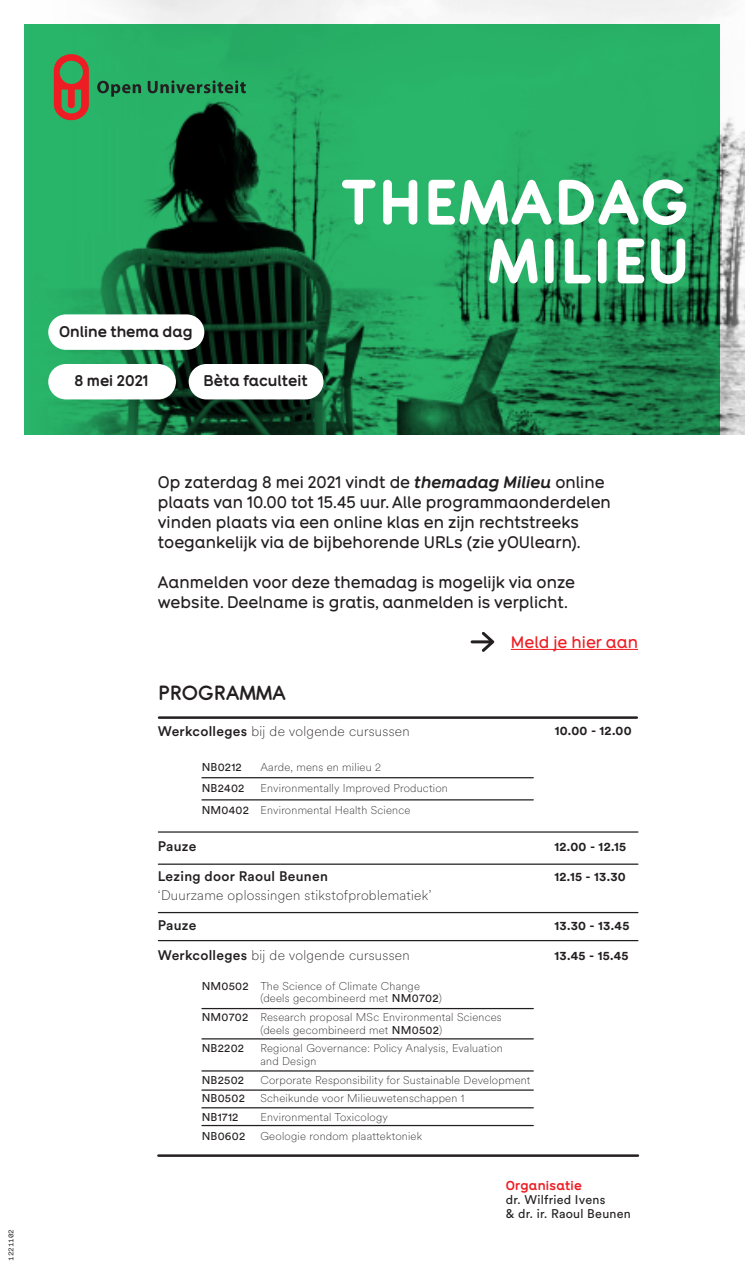
<style>
.page{position:relative;width:745px;height:1276px;background:#fff}
.page>*{position:absolute;margin:0;border:0;box-sizing:border-box;transform-origin:0 0}
.t1{font:700 70px/58.8px "Antipasto OU";letter-spacing:.03em;color:#fff;text-align:right}
.t2{font:600 22.5px "Antipasto Pro";letter-spacing:.02em;color:#231f20}
.t3{font:500 16.25px/20px "Typ 1451 LL";color:#231f20}
.t4{font:500 16.25px "Typ 1451 LL";color:#ee1d23}
.t5{font:700 15px "Typ 1451 LL";color:#231f20}
.t6{font:100 13.75px "Circular XX";letter-spacing:.02em;color:#231f20}
.t7{font:500 13.75px "Circular XX";letter-spacing:.02em;color:#231f20}
.t8{font:700 12.5px "Circular XX";letter-spacing:.02em;color:#231f20}
.t9{font:12.5px/13.8px "Circular XX";letter-spacing:.02em;color:#231f20}
.t10{font:100 11.25px/12.5px "Circular XX";letter-spacing:.02em;color:#231f20}
.t11{font:11.25px "Circular XX";letter-spacing:.02em;color:#231f20}
.t12{font:7.5px "Circular XX Mono";color:#231f20}
.s1{font-weight:700;font-style:italic}
.s2{font-weight:500}
.s3{font-weight:400}
.s4{font-family:"Typ 1451 LL";font-weight:700;color:#ee1d23}
</style>
<div class="page">
<img style="left:118px;top:0;width:626px;height:434px">
<svg style="left:24px;top:24px;width:695px;height:410px;fill:#27af66"></svg>
<div style="left:48px;top:314px;width:156px;height:36px;background:#fff;border-radius:18px"></div>
<div style="left:48px;top:364px;width:128px;height:35px;background:#fff;border-radius:18px"></div>
<div style="left:188px;top:364px;width:135px;height:35px;background:#fff;border-radius:18px"></div>
<svg style="left:97px;top:81px;width:44px;height:16px"></svg>
<svg style="left:148px;top:80px;width:98px;height:13px"></svg>
<svg style="left:54px;top:54px;width:35px;height:66px"></svg>
<hr style="left:159px;top:716px;width:477px;height:3px;background:#231f20">
<hr style="left:158px;top:831px;width:479px;height:1px;background:#231f20">
<hr style="left:158px;top:863px;width:479px;height:2px;background:#231f20">
<hr style="left:158px;top:912px;width:479px;height:1px;background:#231f20">
<hr style="left:158px;top:940px;width:479px;height:1px;background:#231f20">
<hr style="left:158px;top:1154px;width:479px;height:3px;background:#231f20">
<hr style="left:202px;top:777px;width:331px;height:1px;background:#231f20">
<hr style="left:202px;top:1008px;width:331px;height:1px;background:#231f20">
<hr style="left:202px;top:799px;width:331px;height:1px;background:#231f20">
<hr style="left:202px;top:1038px;width:331px;height:1px;background:#231f20">
<hr style="left:202px;top:1070px;width:331px;height:1px;background:#231f20">
<hr style="left:202px;top:1089px;width:331px;height:1px;background:#231f20">
<hr style="left:202px;top:1107px;width:331px;height:1px;background:#231f20">
<hr style="left:202px;top:1125px;width:331px;height:1px;background:#231f20">
<hr style="left:510px;top:649px;width:127px;height:1px;background:#ee1d23">
<svg style="left:470px;top:632px;width:24px;height:20px"></svg>
<p class="t12" style="left:6px;top:1261px;width:33px;rotate:-90deg">1221102</p>
<p class="t5" style="left:59px;top:319px;width:135px">Online thema dag</p>
<p class="t5" style="left:74px;top:369px;width:76px">8 mei 2021</p>
<p class="t5" style="left:203px;top:369px;width:105px">Bèta faculteit</p>
<p class="t1" style="left:341px;top:173px;width:348px">THEMADAG<br>MILIEU</p>
<p class="t3" style="left:158px;top:471px;width:454px">Op zaterdag 8 mei 2021 vindt de <span class="s1">themadag Milieu</span> online plaats van 10.00 tot 15.45 uur. Alle programmaonderdelen vinden plaats via een online klas en zijn rechtstreeks toegankelijk via de bijbehorende URLs (zie yOUlearn).</p>
<p class="t3" style="left:158px;top:571px;width:418px">Aanmelden voor deze themadag is mogelijk via onze website. Deelname is gratis, aanmelden is verplicht.</p>
<p class="t4" style="left:510px;top:629px;width:128px">Meld je hier aan</p>
<p class="t2" style="left:158px;top:679px;width:129px">PROGRAMMA</p>
<p class="t8" style="left:554px;top:722px;width:78px">10.00 - 12.00</p>
<p class="t6" style="left:158px;top:722px;width:253px"><span class="s2">Werkcolleges</span> bij de volgende cursussen</p>
<p class="t11" style="left:201px;top:759px;width:42px">NB0212</p>
<p class="t10" style="left:260px;top:760px;width:122px">Aarde, mens en milieu 2</p>
<p class="t11" style="left:201px;top:781px;width:44px">NB2402</p>
<p class="t10" style="left:260px;top:781px;width:189px">Environmentally Improved Production</p>
<p class="t10" style="left:201px;top:803px;width:210px"><span class="s3">NM0402</span> Environmental Health Science</p>
<p class="t7" style="left:158px;top:837px;width:40px">Pauze</p>
<p class="t7" style="left:158px;top:867px;width:171px">Lezing door Raoul Beunen</p>
<p class="t6" style="left:158px;top:886px;width:275px">‘Duurzame oplossingen stikstofproblematiek’</p>
<p class="t7" style="left:158px;top:915px;width:40px">Pauze</p>
<p class="t6" style="left:158px;top:946px;width:253px"><span class="s2">Werkcolleges</span> bij de volgende cursussen</p>
<p class="t10" style="left:260px;top:979px;width:183px;text-indent:-59px"><span class="s3">NM0502</span> The Science of Climate Change (deels gecombineerd met <span class="s3">NM0702</span>)</p>
<p class="t10" style="left:201px;top:1010px;width:301px;text-align:center"><span class="s3">NM0702</span> Research proposal MSc Environmental Sciences (deels gecombineerd met <span class="s3">NM0502</span>)</p>
<p class="t11" style="left:201px;top:1041px;width:44px">NB2202</p>
<p class="t10" style="left:260px;top:1041px;width:244px">Regional Governance: Policy Analysis, Evaluation and Design</p>
<p class="t11" style="left:201px;top:1072px;width:44px">NB2502</p>
<p class="t10" style="left:260px;top:1073px;width:271px">Corporate Responsibility for Sustainable Development</p>
<p class="t11" style="left:201px;top:1091px;width:45px">NB0502</p>
<p class="t10" style="left:260px;top:1091px;width:205px">Scheikunde voor Milieuwetenschappen 1</p>
<p class="t11" style="left:201px;top:1109px;width:38px">NB1712</p>
<p class="t10" style="left:260px;top:1110px;width:129px">Environmental Toxicology</p>
<p class="t11" style="left:201px;top:1128px;width:45px">NB0602</p>
<p class="t10" style="left:260px;top:1129px;width:163px">Geologie rondom plaattektoniek</p>
<p class="t8" style="left:554px;top:838px;width:73px">12.00 - 12.15</p>
<p class="t8" style="left:554px;top:868px;width:73px">12.15 - 13.30</p>
<p class="t8" style="left:554px;top:916px;width:76px">13.30 - 13.45</p>
<p class="t8" style="left:554px;top:946px;width:75px">13.45 - 15.45</p>
<p class="t9" style="left:505px;top:1178px;width:101px"><span class="s4">Organisatie<br></span>dr. Wilfried Ivens</p>
<p class="t9" style="left:505px;top:1205px;width:126px">&amp; dr. ir. Raoul Beunen</p>
</div>
